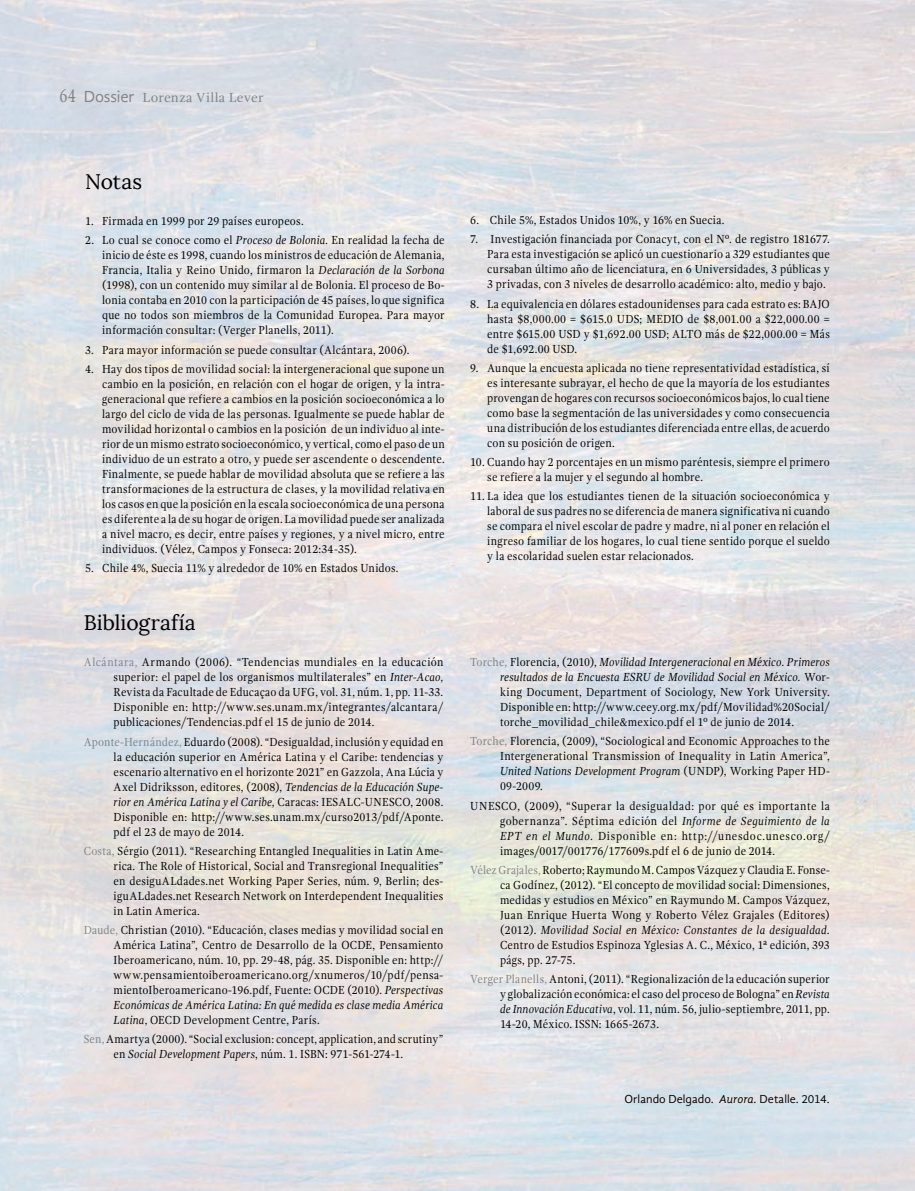
<style>
.page{position:relative;width:915px;height:1191px;background:#fff}
.page>*{position:absolute;margin:0;border:0;box-sizing:border-box;transform-origin:0 0}
.t1{font:21px "Lora";letter-spacing:.005em;color:#000}
.t2{font:16.5px "Gandhi Sans";letter-spacing:-.01em;color:#808285}
.t3{font:13.5px "Gandhi Serif";letter-spacing:.015em;color:#808285}
.t4{font:12px/15px "Gandhi Serif";letter-spacing:.015em;color:#000;text-align:justify;scale:.9 1}
.t5{font:12px "Gandhi Sans";color:#000}
.s1{font-family:"Gandhi Serif";font-size:19.5px}
.s2{font-style:italic}
.s3{color:#808285}
</style>
<div class="page">
<h2 class="t2" style="left:60px;top:87px;width:76px"><span class="s1">64</span> Dossier</h2>
<p class="t3" style="left:142px;top:90px;width:123px">Lorenza Villa Lever</p>
<h1 class="t1" style="left:85px;top:169px;width:59px">Notas</h1>
<p class="t4" style="left:85px;top:214px;width:244px">1. Firmada en 1999 por 29 países europeos.</p>
<p class="t4" style="left:102px;top:233px;width:382px;text-indent:-17px">2. Lo cual se conoce como el <span class="s2">Proceso de Bolonia.</span> En realidad la fecha de inicio de éste es 1998, cuando los ministros de educación de Alemania, Francia, Italia y Reino Unido, firmaron la <span class="s2">Declaración de la Sorbona </span>(1998), con un contenido muy similar al de Bolonia. El proceso de Bo&shy;lonia contaba en 2010 con la participación de 45 países, lo que significa que no todos son miembros de la Comunidad Europea. Para mayor información consultar: (Verger Planells, 2011).</p>
<p class="t4" style="left:85px;top:342px;width:362px">3. Para mayor información se puede consultar (Alcántara, 2006).</p>
<p class="t4" style="left:102px;top:361px;width:382px;text-indent:-17px">4. Hay dos tipos de movilidad social: la intergeneracional que supone un cambio en la posición, en relación con el hogar de origen, y la intra&shy;generacional que refiere a cambios en la posición socioeconómica a lo largo del ciclo de vida de las personas. Igualmente se puede hablar de movilidad horizontal o cambios en la posición de un individuo al inte&shy;rior de un mismo estrato socioeconómico, y vertical, como el paso de un individuo de un estrato a otro, y puede ser ascendente o descendente.<br>Finalmente, se puede hablar de movilidad absoluta que se refiere a las transformaciones de la estructura de clases, y la movilidad relativa en los casos en que la posición en la escala socioeconómica de una persona es diferente a la de su hogar de origen. La movilidad puede ser analizada a nivel macro, es decir, entre países y regiones, y a nivel micro, entre individuos. (Vélez, Campos y Fonseca: 2012:34-35).</p>
<p class="t4" style="left:85px;top:561px;width:349px">5. Chile 4%, Suecia 11% y alrededor de 10% en Estados Unidos.</p>
<h1 class="t1" style="left:84px;top:610px;width:113px">Bibliografía</h1>
<p class="t4" style="left:114px;top:655px;width:368px;text-indent:-30px"><span class="s3">Alcántara,</span> Armando (2006). “Tendencias mundiales en la educación superior: el papel de los organismos multilaterales” en <span class="s2">Inter-Acao, </span>Revista da Facultade de Educaçao da UFG, vol. 31, núm. 1, pp. 11-33.<br>Disponible en: http://www.ses.unam.mx/integrantes/alcantara/ publicaciones/Tendencias.pdf el 15 de junio de 2014.</p>
<p class="t4" style="left:114px;top:734px;width:368px;text-indent:-30px"><span class="s3">Aponte-Hernández,</span> Eduardo (2008). “Desigualdad, inclusión y equidad en la educación superior en América Latina y el Caribe: tendencias y escenario alternativo en el horizonte 2021” en Gazzola, Ana Lúcia y Axel Didriksson, editores, (2008), <span class="s2">Tendencias de la Educación Supe&shy;rior en América Latina y el Caribe,</span> Caracas: IESALC-UNESCO, 2008.<br>Disponible en: http://www.ses.unam.mx/curso2013/pdf/Aponte. pdf el 23 de mayo de 2014.</p>
<p class="t4" style="left:114px;top:843px;width:368px;text-indent:-30px"><span class="s3">Costa,</span> Sérgio (2011). “Researching Entangled Inequalities in Latin Ame&shy;rica. The Role of Historical, Social and Transregional Inequalities” en desiguALdades.net Working Paper Series, núm. 9, Berlin; des&shy;iguALdades.net Research Network on Interdependent Inequalities in Latin America.</p>
<p class="t4" style="left:114px;top:922px;width:368px;text-indent:-30px"><span class="s3">Daude,</span> Christian (2010). “Educación, clases medias y movilidad social en América Latina”, Centro de Desarrollo de la OCDE, Pensamiento Iberoamericano, núm. 10, pp. 29-48, pág. 35. Disponible en: http:// www.pensamientoiberoamericano.org/xnumeros/10/pdf/pensa&shy;mientoIberoamericano-196.pdf, Fuente: OCDE (2010). <span class="s2">Perspectivas Económicas de América Latina: En qué medida es clase media América Latina</span>, OECD Development Centre, París.</p>
<p class="t4" style="left:114px;top:1032px;width:368px;text-indent:-30px"><span class="s3">Sen,</span> Amartya (2000). “Social exclusion: concept, application, and scrutiny” en <span class="s2">Social Development Papers</span>, núm. 1. ISBN: 971-561-274-1.</p>
<p class="t4" style="left:470px;top:212px;width:284px">6. Chile 5%, Estados Unidos 10%, y 16% en Suecia.</p>
<p class="t4" style="left:487px;top:232px;width:382px;text-indent:-17px">7. Investigación financiada por Conacyt, con el Nº. de registro 181677.<br>Para esta investigación se aplicó un cuestionario a 329 estudiantes que cursaban último año de licenciatura, en 6 Universidades, 3 públicas y 3 privadas, con 3 niveles de desarrollo académico: alto, medio y bajo.</p>
<p class="t4" style="left:487px;top:296px;width:382px;text-indent:-17px">8. La equivalencia en dólares estadounidenses para cada estrato es: BAJO hasta $8,000.00 = $615.0 UDS; MEDIO de $8,001.00 a $22,000.00 = entre $615.00 USD y $1,692.00 USD; ALTO más de $22,000.00 = Más de $1,692.00 USD.</p>
<p class="t4" style="left:487px;top:360px;width:382px;text-indent:-17px">9. Aunque la encuesta aplicada no tiene representatividad estadística, sí es interesante subrayar, el hecho de que la mayoría de los estudiantes provengan de hogares con recursos socioeconómicos bajos, lo cual tiene como base la segmentación de las universidades y como consecuencia una distribución de los estudiantes diferenciada entre ellas, de acuerdo con su posición de origen.</p>
<p class="t4" style="left:487px;top:454px;width:382px;text-indent:-17px">10. Cuando hay 2 porcentajes en un mismo paréntesis, siempre el primero se refiere a la mujer y el segundo al hombre.</p>
<p class="t4" style="left:487px;top:489px;width:382px;text-indent:-17px">11. La idea que los estudiantes tienen de la situación socioeconómica y laboral de sus padres no se diferencia de manera significativa ni cuando se compara el nivel escolar de padre y madre, ni al poner en relación el ingreso familiar de los hogares, lo cual tiene sentido porque el sueldo y la escolaridad suelen estar relacionados.</p>
<p class="t4" style="left:500px;top:654px;width:368px;text-indent:-30px"><span class="s3">Torche,</span> Florencia, (2010), <span class="s2">Movilidad Intergeneracional en México. Primeros resultados de la Encuesta ESRU de Movilidad Social en México.</span> Wor&shy;king Document, Department of Sociology, New York University.<br>Disponible en: http://www.ceey.org.mx/pdf/Movilidad%20Social/ torche_movilidad_chile&amp;mexico.pdf el 1º de junio de 2014.</p>
<p class="t4" style="left:500px;top:734px;width:368px;text-indent:-30px"><span class="s3">Torche,</span> Florencia, (2009), “Sociological and Economic Approaches to the Intergenerational Transmission of Inequality in Latin America”, <span class="s2">United Nations Development Program</span> (UNDP), Working Paper HD-09-2009.</p>
<p class="t4" style="left:500px;top:798px;width:368px;text-indent:-30px">UNESCO, (2009), “Superar la desigualdad: por qué es importante la gobernanza”. Séptima edición del <span class="s2">Informe de Seguimiento de la EPT en el Mundo.</span> Disponible en: http://unesdoc.unesco.org/ images/0017/001776/177609s.pdf el 6 de junio de 2014.</p>
<p class="t4" style="left:500px;top:862px;width:368px;text-indent:-30px"><span class="s3">Vélez Grajales,</span> Roberto; Raymundo M. Campos Vázquez y Claudia E. Fonse&shy;ca Godínez, (2012). “El concepto de movilidad social: Dimensiones, medidas y estudios en México” en Raymundo M. Campos Vázquez, Juan Enrique Huerta Wong y Roberto Vélez Grajales (Editores) (2012). <span class="s2">Movilidad Social en México: Constantes de la desigualdad.<br></span>Centro de Estudios Espinoza Yglesias A. C., México, 1ª edición, 393 págs, pp. 27-75.</p>
<p class="t4" style="left:500px;top:971px;width:368px;text-indent:-30px"><span class="s3">Verger Planells,</span> Antoni, (2011). “Regionalización de la educación superior y globalización económica: el caso del proceso de Bologna” en <span class="s2">Revista de Innovación Educativa</span>, vol. 11, núm. 56, julio-septiembre, 2011, pp.<br>14-20, México. ISSN: 1665-2673.</p>
<p class="t5" style="left:624px;top:1091px;width:207px">Orlando Delgado. <span class="s2">Aurora.</span> Detalle. 2014.</p>
</div>
